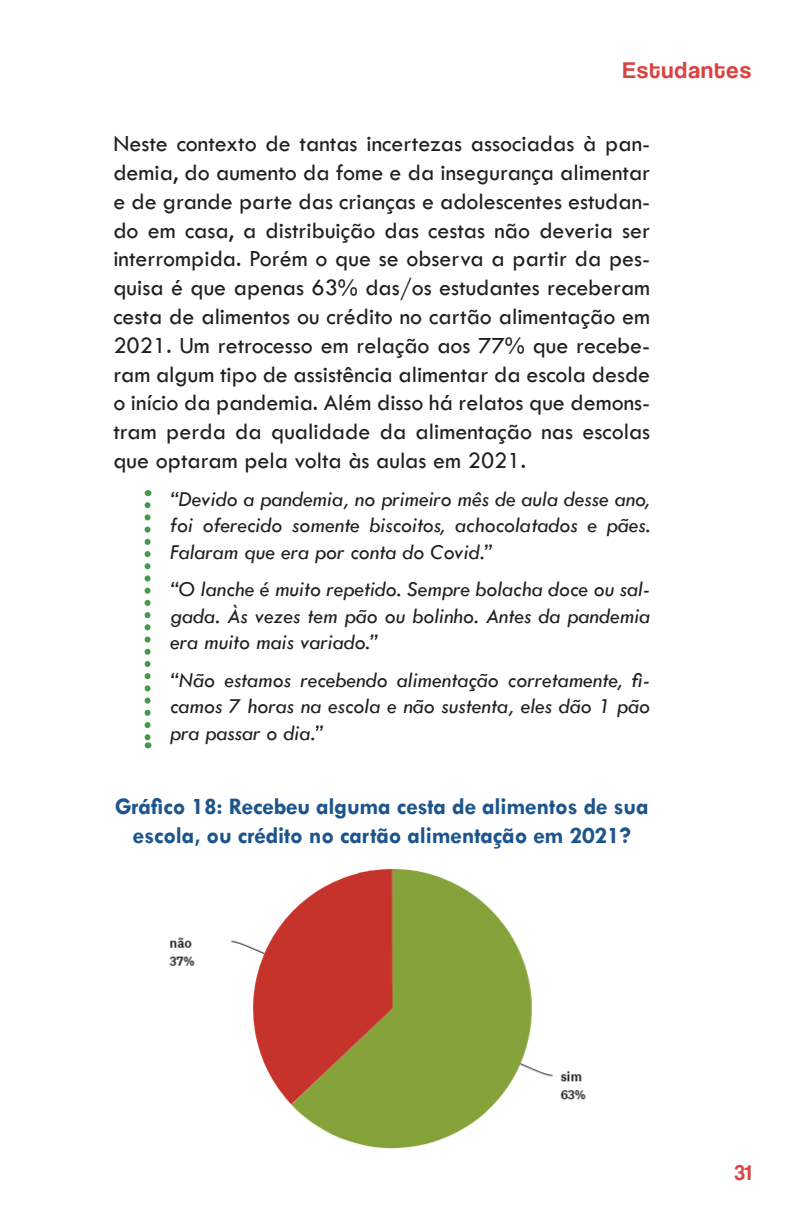
<style>
.page{position:relative;width:792px;height:1224px;background:#fff}
.page>*{position:absolute;margin:0;border:0;box-sizing:border-box;transform-origin:0 0}
.t1{font:24px/28.8px "Tw Cen";color:#231f20;text-align:justify}
.t2{font:700 24px/28.8px "Tw Cen";letter-spacing:-.01em;color:#1c548c;text-align:center}
.t3{font:24px "Coolvetica Rg";letter-spacing:.05em;color:#db4242}
.t4{font:italic 22px/26.4px "Tw Cen";color:#231f20;text-align:justify}
.t5{font:22px "Coolvetica Rg";color:#db4242}
</style>
<div class="page">
<img style="left:169px;top:868px;width:417px;height:281px">
<svg style="left:145px;top:505px;width:6px;height:243px"></svg>
<p class="t3" style="left:623px;top:56px;width:130px">Estudantes</p>
<p class="t1" style="left:113px;top:129px;width:538px">Neste contexto de tantas incertezas associadas à pan&shy;demia, do aumento da fome e da insegurança alimentar e de grande parte das crianças e adolescentes estudan&shy;do em casa, a distribuição das cestas não deveria ser interrompida. Porém o que se observa a partir da pes&shy;quisa é que apenas 63% das/os estudantes receberam cesta de alimentos ou crédito no cartão alimentação em 2021. Um retrocesso em relação aos 77% que recebe&shy;ram algum tipo de assistência alimentar da escola desde o início da pandemia. Além disso há relatos que demons&shy;tram perda da qualidade da alimentação nas escolas que optaram pela volta às aulas em 2021.</p>
<p class="t4" style="left:170px;top:485px;width:482px">“Devido a pandemia, no primeiro mês de aula desse ano, foi oferecido somente biscoitos, achocolatados e pães.<br>Falaram que era por conta do Covid.”</p>
<p class="t4" style="left:170px;top:576px;width:482px">“O lanche é muito repetido. Sempre bolacha doce ou sal&shy;gada. Às vezes tem pão ou bolinho. Antes da pandemia era muito mais variado.”</p>
<p class="t4" style="left:170px;top:666px;width:482px">“Não estamos recebendo alimentação corretamente, fi&shy;camos 7 horas na escola e não sustenta, eles dão 1 pão pra passar o dia.”</p>
<p class="t2" style="left:115px;top:792px;width:535px">Gráfico 18: Recebeu alguma cesta de alimentos de sua escola, ou crédito no cartão alimentação em 2021?</p>
<p class="t5" style="left:734px;top:1160px;width:18px">31</p>
</div>
